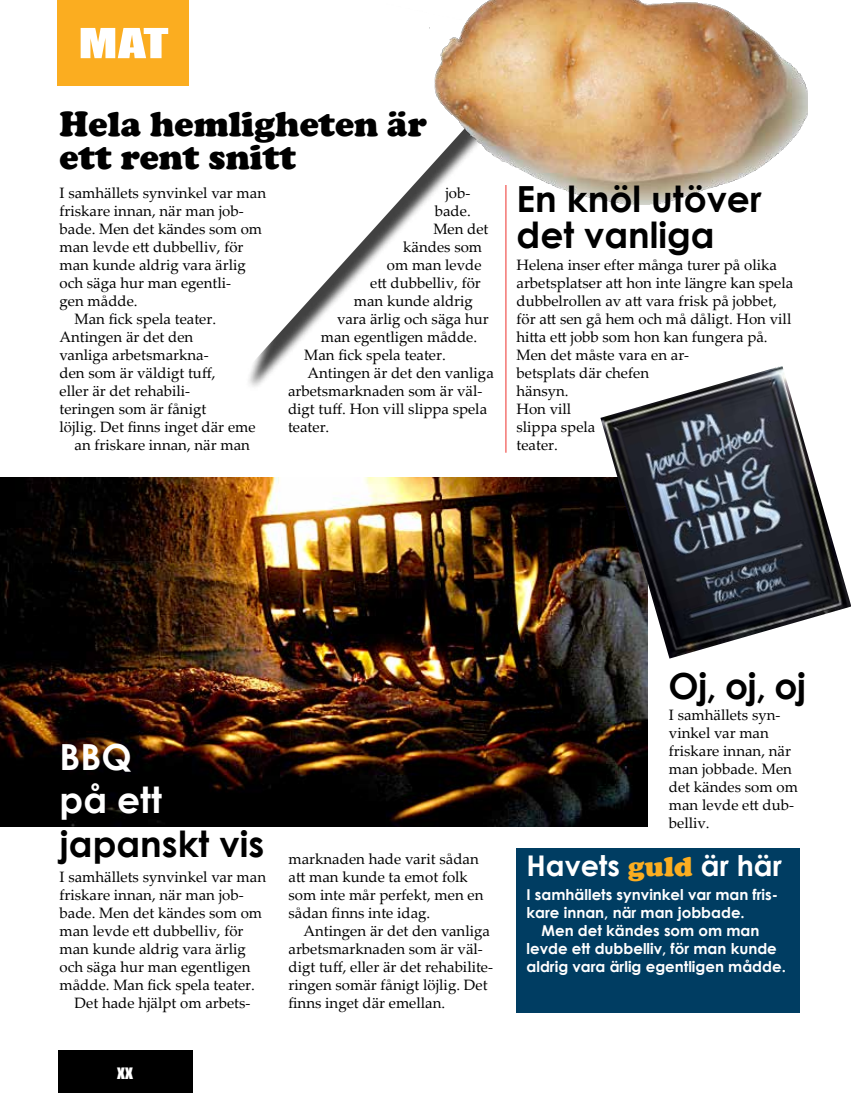
<style>
.page{position:relative;width:851px;height:1093px;background:#fff}
.page>*{position:absolute;margin:0;border:0;box-sizing:border-box;transform-origin:0 0}
.t1{font:38.25px "Impact";color:#fff;scale:1.43 1}
.t2{font:700 36px/36px "Century Gothic";color:#000}
.t3{font:900 36px/33px "Cooper";color:#000}
.t4{font:700 36px/43.2px "Century Gothic";color:#fff}
.t5{font:700 28.5px "Century Gothic";color:#fff}
.t6{font:18px "Impact";color:#fff}
.t7{font:15px/18px "Palatino Linotype";color:#000}
.t8{font:700 15px/18px "Century Gothic";color:#fff}
.s1{font-family:"Cooper";font-weight:900;color:#fbad20}
</style>
<div class="page">
<div style="left:58px;top:1051px;width:134px;height:42px;background:#000"></div>
<img style="left:0;top:478px;width:647px;height:349px">
<div style="left:516px;top:848px;width:283px;height:164px;background:#003d62"></div>
<hr style="left:505px;top:185px;width:1px;height:268px;background:#ee322d">
<div style="left:245px;top:3px;width:318px;height:388px;background:#fff"></div>
<svg style="left:250px;top:168px;width:257px;height:206px"></svg>
<img style="left:429px;top:0;width:378px;height:204px">
<img style="left:600px;top:366px;width:250px;height:292px">
<div style="left:58px;top:0;width:131px;height:85px;background:#fbad20"></div>
<h1 class="t1" style="left:78px;top:14px;width:64px">MAT</h1>
<h2 class="t3" style="left:60px;top:107px;width:369px">Hela hemligheten är ett rent snitt</h2>
<p class="t7" style="left:60px;top:183px;width:208px">I samhällets synvinkel var man</p>
<p class="t7" style="left:60px;top:201px;width:186px">friskare innan, när man job-</p>
<p class="t7" style="left:60px;top:219px;width:204px">bade. Men det kändes som om</p>
<p class="t7" style="left:60px;top:237px;width:185px">man levde ett dubbelliv, för</p>
<p class="t7" style="left:60px;top:255px;width:188px">man kunde aldrig vara ärlig</p>
<p class="t7" style="left:60px;top:273px;width:173px">och säga hur man egentli-</p>
<p class="t7" style="left:60px;top:291px;width:80px">gen mådde.</p>
<p class="t7" style="left:75px;top:309px;width:143px">Man fick spela teater.</p>
<p class="t7" style="left:60px;top:327px;width:135px">Antingen är det den</p>
<p class="t7" style="left:60px;top:345px;width:151px">vanliga arbetsmarkna-</p>
<p class="t7" style="left:60px;top:363px;width:157px">den som är väldigt tuff,</p>
<p class="t7" style="left:60px;top:381px;width:132px">eller är det rehabili-</p>
<p class="t7" style="left:60px;top:399px;width:148px">teringen som är fånigt</p>
<p class="t7" style="left:60px;top:417px;width:197px">löjlig. Det finns inget där eme</p>
<p class="t7" style="left:75px;top:435px;width:177px">an friskare innan, när man</p>
<p class="t7" style="left:445px;top:183px;width:26px">job-</p>
<p class="t7" style="left:435px;top:201px;width:37px">bade.</p>
<p class="t7" style="left:433px;top:219px;width:57px">Men det</p>
<p class="t7" style="left:403px;top:237px;width:80px">kändes som</p>
<p class="t7" style="left:387px;top:255px;width:96px">om man levde</p>
<p class="t7" style="left:370px;top:273px;width:112px">ett dubbelliv, för</p>
<p class="t7" style="left:354px;top:291px;width:121px">man kunde aldrig</p>
<p class="t7" style="left:337px;top:309px;width:153px">vara ärlig och säga hur</p>
<p class="t7" style="left:321px;top:327px;width:158px">man egentligen mådde.</p>
<p class="t7" style="left:304px;top:345px;width:143px">Man fick spela teater.</p>
<p class="t7" style="left:307px;top:363px;width:188px">Antingen är det den vanliga</p>
<p class="t7" style="left:288px;top:381px;width:196px">arbetsmarknaden som är väl-</p>
<p class="t7" style="left:288px;top:399px;width:200px">digt tuff. Hon vill slippa spela</p>
<p class="t7" style="left:288px;top:417px;width:43px">teater.</p>
<h2 class="t2" style="left:516px;top:179px;width:246px">En knöl utöver det vanliga</h2>
<p class="t7" style="left:516px;top:255px;width:278px">Helena inser efter många turer på olika arbetsplatser att hon inte längre kan spela dubbelrollen av att vara frisk på jobbet, för att sen gå hem och må dåligt. Hon vill hitta ett jobb som hon kan fungera på.<br>Men det måste vara en ar-<br>betsplats där chefen<br>hänsyn.<br>Hon vill<br>slippa spela<br>teater.</p>
<h2 class="t4" style="left:60px;top:734px;width:104px">BB Q på ett</h2>
<h2 class="t2" style="left:60px;top:824px;width:206px">japanskt vis</h2>
<p class="t7" style="left:60px;top:867px;width:208px">I samhällets synvinkel var man</p>
<p class="t7" style="left:60px;top:885px;width:186px">friskare innan, när man job-</p>
<p class="t7" style="left:60px;top:903px;width:204px">bade. Men det kändes som om</p>
<p class="t7" style="left:60px;top:921px;width:185px">man levde ett dubbelliv, för</p>
<p class="t7" style="left:60px;top:939px;width:188px">man kunde aldrig vara ärlig</p>
<p class="t7" style="left:60px;top:957px;width:192px">och säga hur man egentligen</p>
<p class="t7" style="left:60px;top:975px;width:197px">mådde. Man fick spela teater.</p>
<p class="t7" style="left:75px;top:993px;width:177px">Det hade hjälpt om arbets-</p>
<p class="t6" style="left:117px;top:1058px;width:17px">xx</p>
<p class="t7" style="left:288px;top:849px;width:196px">marknaden hade varit sådan att man kunde ta emot folk som inte mår perfekt, men en sådan finns inte idag.</p>
<p class="t7" style="left:288px;top:921px;width:206px;text-indent:15px">Antingen är det den vanliga arbetsmarknaden som är väl&shy;digt tuff, eller är det rehabilite&shy;ringen somär fånigt löjlig. Det finns inget där emellan.</p>
<h2 class="t2" style="left:668px;top:666px;width:139px">Oj, oj, oj</h2>
<p class="t7" style="left:668px;top:705px;width:130px">I samhällets syn&shy;vinkel var man friskare innan, när man jobbade. Men det kändes som om man levde ett dub&shy;belliv.</p>
<h3 class="t5" style="left:526px;top:844px;width:257px">Havets <span class="s1">guld</span> är här</h3>
<p class="t8" style="left:526px;top:885px;width:253px">I samhällets synvinkel var man fris&shy;kare innan, när man jobbade.</p>
<p class="t8" style="left:526px;top:921px;width:261px;text-indent:15px">Men det kändes som om man levde ett dubbelliv, för man kunde aldrig vara ärlig egentligen mådde.</p>
</div>
